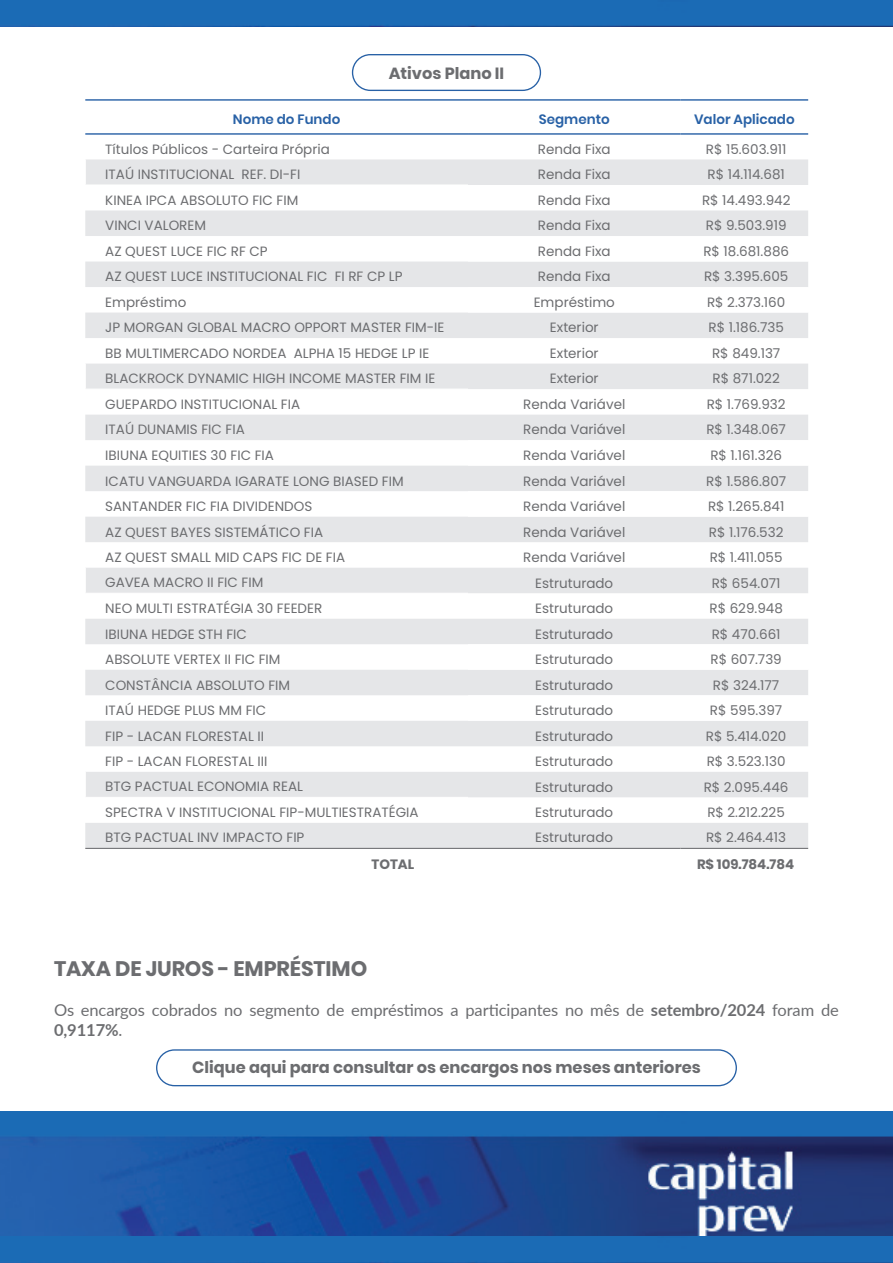
<style>
.page{position:relative;width:893px;height:1263px;background:#fff}
.page>*{position:absolute;margin:0;border:0;box-sizing:border-box;transform-origin:0 0}
.t1{font:700 21px "Poppins";letter-spacing:-.005em;color:#6c6d70}
.t2{font:16.5px/19.8px "Lato";letter-spacing:-.005em;color:#6c6d70}
.t3{font:700 16.2px "Poppins";color:#6c6d70}
.t4{font:13.5px "Poppins";color:#6c6d70}
.t5{font:600 13.5px "Poppins";color:#2861a6}
.t6{font:700 13.5px "Poppins";color:#6c6d70}
.s1{font-weight:700}
</style>
<div class="page">
<div style="left:156px;top:1049px;width:581px;height:37px;border:1px solid #2861a6;border-radius:18px"></div>
<img style="left:0;top:1111px;width:893px;height:126px">
<div style="left:352px;top:54px;width:189px;height:37px;border:1px solid #2861a6;border-radius:18px"></div>
<svg style="left:85px;top:159px;width:723px;height:689px;fill:#e5e6e8"></svg>
<svg style="left:468px;top:236px;width:340px;height:612px"></svg>
<hr style="left:85px;top:99px;width:383px;height:2px;background:#2861a6">
<hr style="left:468px;top:99px;width:213px;height:2px;background:#2861a6">
<hr style="left:681px;top:99px;width:127px;height:2px;background:#2861a6">
<hr style="left:85px;top:133px;width:383px;height:2px;background:#2861a6">
<hr style="left:468px;top:133px;width:213px;height:2px;background:#2861a6">
<hr style="left:681px;top:133px;width:127px;height:2px;background:#2861a6">
<svg style="left:85px;top:159px;width:1px;height:25px"></svg>
<hr style="left:85px;top:184px;width:383px;height:1px;background:#fff">
<svg style="left:85px;top:364px;width:1px;height:25px"></svg>
<hr style="left:85px;top:389px;width:383px;height:1px;background:#fff">
<svg style="left:85px;top:568px;width:1px;height:25px"></svg>
<hr style="left:85px;top:593px;width:383px;height:1px;background:#fff">
<svg style="left:85px;top:772px;width:1px;height:25px"></svg>
<hr style="left:85px;top:797px;width:383px;height:1px;background:#fff">
<hr style="left:85px;top:848px;width:383px;height:1px;background:#6c6d70">
<hr style="left:468px;top:848px;width:213px;height:1px;background:#6c6d70">
<hr style="left:681px;top:848px;width:127px;height:1px;background:#6c6d70">
<div style="left:0;top:1237px;width:893px;height:26px;background:#1b6bb5"></div>
<div style="left:0;top:0;width:893px;height:26px;background:#1b6bb5"></div>
<p class="t3" style="left:389px;top:64px;width:117px">Ativos Plano II</p>
<p class="t5" style="left:233px;top:111px;width:109px">Nome do Fundo</p>
<p class="t5" style="left:539px;top:111px;width:72px">Segmento</p>
<p class="t5" style="left:694px;top:111px;width:102px">Valor Aplicado</p>
<p class="t4" style="left:105px;top:142px;width:226px">Títulos Públicos - Carteira Própria</p>
<p class="t4" style="left:538px;top:142px;width:74px">Renda Fixa</p>
<p class="t4" style="left:706px;top:142px;width:82px">R$ 15.603.911</p>
<p class="t4" style="left:105px;top:166px;width:197px">ITAÚ INSTITUCIONAL REF. DI-FI</p>
<p class="t4" style="left:538px;top:167px;width:74px">Renda Fixa</p>
<p class="t4" style="left:708px;top:167px;width:79px">R$ 14.114.681</p>
<p class="t4" style="left:105px;top:192px;width:195px">KINEA IPCA ABSOLUTO FIC FIM</p>
<p class="t4" style="left:538px;top:192px;width:74px">Renda Fixa</p>
<p class="t4" style="left:702px;top:192px;width:90px">R$ 14.493.942</p>
<p class="t4" style="left:105px;top:218px;width:102px">VINCI VALOREM</p>
<p class="t4" style="left:538px;top:218px;width:74px">Renda Fixa</p>
<p class="t4" style="left:706px;top:218px;width:82px">R$ 9.503.919</p>
<p class="t4" style="left:105px;top:243px;width:164px">AZ QUEST LUCE FIC RF CP</p>
<p class="t4" style="left:538px;top:243px;width:74px">Renda Fixa</p>
<p class="t4" style="left:703px;top:243px;width:87px">R$ 18.681.886</p>
<p class="t4" style="left:105px;top:269px;width:299px">AZ QUEST LUCE INSTITUCIONAL FIC FI RF CP LP</p>
<p class="t4" style="left:538px;top:269px;width:74px">Renda Fixa</p>
<p class="t4" style="left:704px;top:269px;width:86px">R$ 3.395.605</p>
<p class="t4" style="left:105px;top:294px;width:83px">Empréstimo</p>
<p class="t4" style="left:534px;top:294px;width:83px">Empréstimo</p>
<p class="t4" style="left:707px;top:294px;width:80px">R$ 2.373.160</p>
<p class="t4" style="left:105px;top:320px;width:341px">JP MORGAN GLOBAL MACRO OPPORT MASTER FIM-IE</p>
<p class="t4" style="left:550px;top:320px;width:50px">Exterior</p>
<p class="t4" style="left:708px;top:320px;width:77px">R$ 1.186.735</p>
<p class="t4" style="left:105px;top:345px;width:325px">BB MULTIMERCADO NORDEA ALPHA 15 HEDGE LP IE</p>
<p class="t4" style="left:550px;top:345px;width:50px">Exterior</p>
<p class="t4" style="left:712px;top:345px;width:70px">R$ 849.137</p>
<p class="t4" style="left:105px;top:371px;width:332px">BLACKROCK DYNAMIC HIGH INCOME MASTER FIM IE</p>
<p class="t4" style="left:550px;top:371px;width:50px">Exterior</p>
<p class="t4" style="left:713px;top:371px;width:69px">R$ 871.022</p>
<p class="t4" style="left:105px;top:397px;width:196px">GUEPARDO INSTITUCIONAL FIA</p>
<p class="t4" style="left:523px;top:396px;width:104px">Renda Variável</p>
<p class="t4" style="left:707px;top:396px;width:80px">R$ 1.769.932</p>
<p class="t4" style="left:105px;top:422px;width:141px">ITAÚ DUNAMIS FIC FIA</p>
<p class="t4" style="left:523px;top:422px;width:104px">Renda Variável</p>
<p class="t4" style="left:706px;top:422px;width:81px">R$ 1.348.067</p>
<p class="t4" style="left:105px;top:447px;width:170px">IBIUNA EQUITIES 30 FIC FIA</p>
<p class="t4" style="left:523px;top:447px;width:104px">Renda Variável</p>
<p class="t4" style="left:710px;top:447px;width:73px">R$ 1.161.326</p>
<p class="t4" style="left:105px;top:473px;width:300px">ICATU VANGUARDA IGARATE LONG BIASED FIM</p>
<p class="t4" style="left:523px;top:473px;width:104px">Renda Variável</p>
<p class="t4" style="left:706px;top:473px;width:82px">R$ 1.586.807</p>
<p class="t4" style="left:105px;top:498px;width:209px">SANTANDER FIC FIA DIVIDENDOS</p>
<p class="t4" style="left:523px;top:498px;width:104px">Renda Variável</p>
<p class="t4" style="left:708px;top:498px;width:78px">R$ 1.265.841</p>
<p class="t4" style="left:105px;top:524px;width:219px">AZ QUEST BAYES SISTEMÁTICO FIA</p>
<p class="t4" style="left:523px;top:524px;width:104px">Renda Variável</p>
<p class="t4" style="left:709px;top:524px;width:76px">R$ 1.176.532</p>
<p class="t4" style="left:105px;top:549px;width:241px">AZ QUEST SMALL MID CAPS FIC DE FIA</p>
<p class="t4" style="left:523px;top:549px;width:104px">Renda Variável</p>
<p class="t4" style="left:710px;top:549px;width:74px">R$ 1.411.055</p>
<p class="t4" style="left:105px;top:575px;width:160px">GAVEA MACRO II FIC FIM</p>
<p class="t4" style="left:535px;top:575px;width:80px">Estruturado</p>
<p class="t4" style="left:712px;top:575px;width:70px">R$ 654.071</p>
<p class="t4" style="left:105px;top:601px;width:219px">NEO MULTI ESTRATÉGIA 30 FEEDER</p>
<p class="t4" style="left:535px;top:600px;width:80px">Estruturado</p>
<p class="t4" style="left:709px;top:600px;width:75px">R$ 629.948</p>
<p class="t4" style="left:105px;top:626px;width:143px">IBIUNA HEDGE STH FIC</p>
<p class="t4" style="left:535px;top:626px;width:80px">Estruturado</p>
<p class="t4" style="left:712px;top:626px;width:70px">R$ 470.661</p>
<p class="t4" style="left:105px;top:651px;width:177px">ABSOLUTE VERTEX II FIC FIM</p>
<p class="t4" style="left:535px;top:651px;width:80px">Estruturado</p>
<p class="t4" style="left:710px;top:651px;width:73px">R$ 607.739</p>
<p class="t4" style="left:105px;top:677px;width:186px">CONSTÂNCIA ABSOLUTO FIM</p>
<p class="t4" style="left:535px;top:677px;width:80px">Estruturado</p>
<p class="t4" style="left:713px;top:677px;width:68px">R$ 324.177</p>
<p class="t4" style="left:105px;top:703px;width:162px">ITAÚ HEDGE PLUS MM FIC</p>
<p class="t4" style="left:535px;top:703px;width:80px">Estruturado</p>
<p class="t4" style="left:710px;top:703px;width:74px">R$ 595.397</p>
<p class="t4" style="left:105px;top:728px;width:160px">FIP - LACAN FLORESTAL II</p>
<p class="t4" style="left:535px;top:728px;width:80px">Estruturado</p>
<p class="t4" style="left:706px;top:728px;width:82px">R$ 5.414.020</p>
<p class="t4" style="left:105px;top:754px;width:164px">FIP - LACAN FLORESTAL III</p>
<p class="t4" style="left:535px;top:754px;width:80px">Estruturado</p>
<p class="t4" style="left:707px;top:754px;width:80px">R$ 3.523.130</p>
<p class="t4" style="left:105px;top:779px;width:199px">BTG PACTUAL ECONOMIA REAL</p>
<p class="t4" style="left:535px;top:779px;width:80px">Estruturado</p>
<p class="t4" style="left:704px;top:779px;width:86px">R$ 2.095.446</p>
<p class="t4" style="left:105px;top:805px;width:315px">SPECTRA V INSTITUCIONAL FIP-MULTIESTRATÉGIA</p>
<p class="t4" style="left:535px;top:805px;width:80px">Estruturado</p>
<p class="t4" style="left:707px;top:805px;width:79px">R$ 2.212.225</p>
<p class="t4" style="left:105px;top:830px;width:201px">BTG PACTUAL INV IMPACTO FIP</p>
<p class="t4" style="left:535px;top:830px;width:80px">Estruturado</p>
<p class="t4" style="left:706px;top:830px;width:81px">R$ 2.464.413</p>
<p class="t6" style="left:372px;top:856px;width:44px">TOTAL</p>
<p class="t6" style="left:697px;top:856px;width:99px">R$ 109.784.784</p>
<h1 class="t1" style="left:54px;top:957px;width:315px">TAXA DE JUROS - EMPRÉSTIMO</h1>
<p class="t2" style="left:54px;top:999px;width:786px">Os encargos cobrados no segmento de empréstimos a participantes no mês de <span class="s1">setembro/2024</span> foram de<br><span class="s1">0,9117%</span>.</p>
<p class="t3" style="left:192px;top:1058px;width:510px">Clique aqui para consultar os encargos nos meses anteriores</p>
</div>
